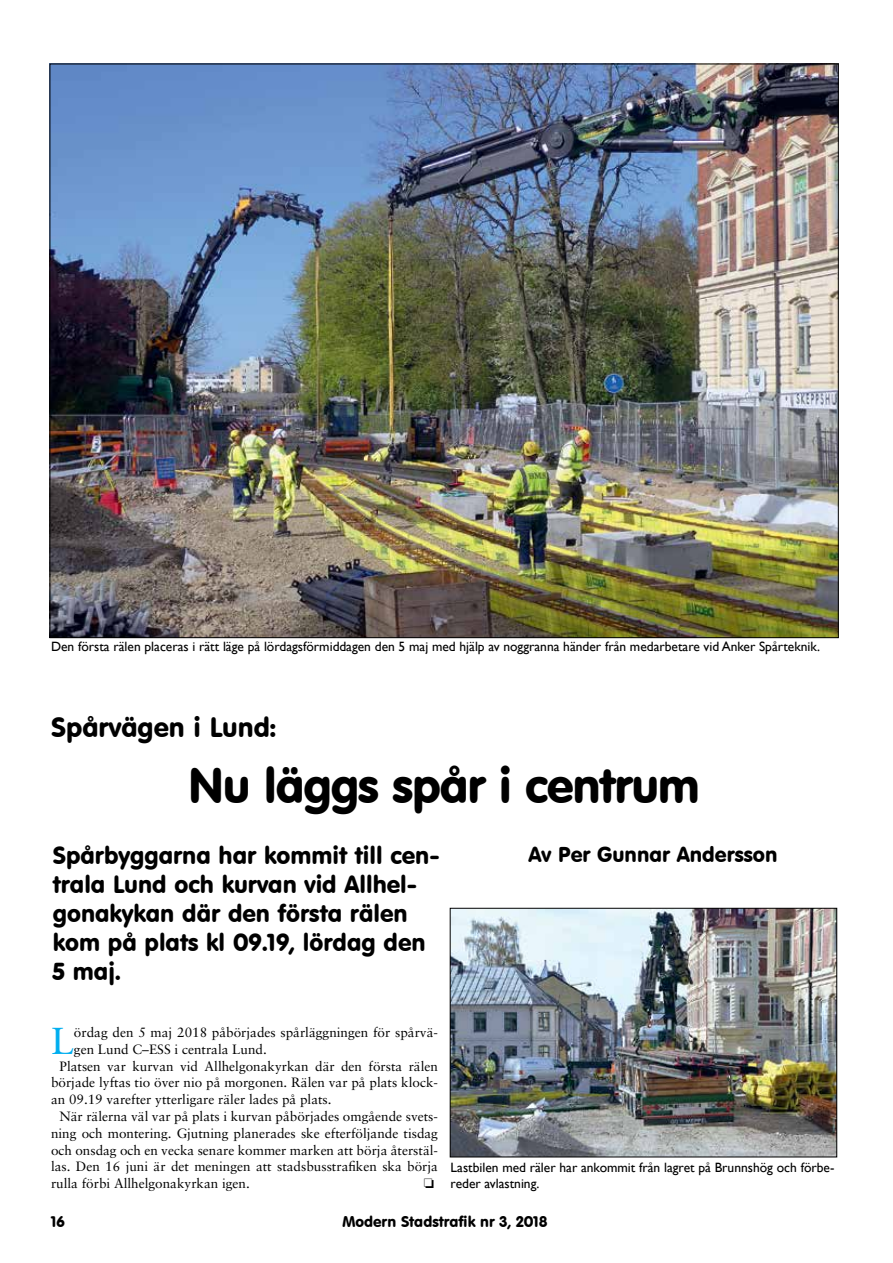
<style>
.page{position:relative;width:893px;height:1263px;background:#fff}
.page>*{position:absolute;margin:0;border:0;box-sizing:border-box;transform-origin:0 0}
.t1{font:48px "VAG Rounded BT";letter-spacing:-.025em;color:#000}
.t2{font:37.5px "Sabon";color:#00aeef}
.t3{font:27px "VAG Rounded BT";color:#000}
.t4{font:24px/28.8px "VAG Rounded BT";color:#000}
.t5{font:21px "VAG Rounded BT";color:#000}
.t6{font:15px "VAG Rounded BT";color:#000}
.t7{font:13.5px "Sabon";color:#000}
.t8{font:13.5px/16.2px "Gill Sans";color:#000}
</style>
<div class="page">
<img style="left:52px;top:66px;width:784px;height:570px">
<img style="left:452px;top:910px;width:383px;height:245px">
<div style="left:450px;top:908px;width:387px;height:249px;border:1px solid #000"></div>
<p class="t8" style="left:51px;top:639px;width:770px">Den första rälen placeras i rätt läge på lördagsförmiddagen den 5 maj med hjälp av noggranna händer från medarbetare vid Anker Spårteknik.</p>
<h3 class="t3" style="left:51px;top:710px;width:226px">Spårvägen i Lund:</h3>
<h1 class="t1" style="left:188px;top:755px;width:514px">Nu läggs spår i centrum</h1>
<h3 class="t4" style="left:53px;top:841px;width:388px">Spårbyggarna har kommit till cen&shy;trala Lund och kurvan vid Allhel&shy;gonakykan där den första rälen kom på plats kl 09.19, lördag den<br>5 maj.</h3>
<h3 class="t5" style="left:528px;top:841px;width:251px">Av Per Gunnar Andersson</h3>
<h2 class="t2" style="left:51px;top:1018px;width:24px">L</h2>
<p class="t7" style="left:74px;top:1024px;width:365px">ördag den 5 maj 2018 påbörjades spårläggningen för spårvä-</p>
<p class="t7" style="left:74px;top:1041px;width:194px">gen Lund C–ESS i centrala Lund.</p>
<p class="t7" style="left:60px;top:1058px;width:380px">Platsen var kurvan vid Allhelgonakyrkan där den första rälen</p>
<p class="t7" style="left:51px;top:1074px;width:388px">började lyftas tio över nio på morgonen. Rälen var på plats klock-</p>
<p class="t7" style="left:51px;top:1091px;width:282px">an 09.19 varefter ytterligare räler lades på plats.</p>
<p class="t7" style="left:60px;top:1108px;width:380px">När rälerna väl var på plats i kurvan påbörjades omgående svets-</p>
<p class="t7" style="left:51px;top:1125px;width:388px">ning och montering. Gjutning planerades ske efterföljande tisdag</p>
<p class="t7" style="left:51px;top:1142px;width:388px">och onsdag och en vecka senare kommer marken att börja återstäl-</p>
<p class="t7" style="left:51px;top:1158px;width:388px">las. Den 16 juni är det meningen att stadsbusstrafiken ska börja</p>
<p class="t7" style="left:51px;top:1175px;width:200px">rulla förbi Allhelgonakyrkan igen.</p>
<p class="t8" style="left:451px;top:1159px;width:385px">Lastbilen med räler har ankommit från lagret på Brunnshög och förbe&shy;reder avlastning.</p>
<p class="t6" style="left:51px;top:1212px;width:15px">16</p>
<p class="t6" style="left:343px;top:1212px;width:206px">Modern Stadstrafik nr 3, 2018</p>
</div>
